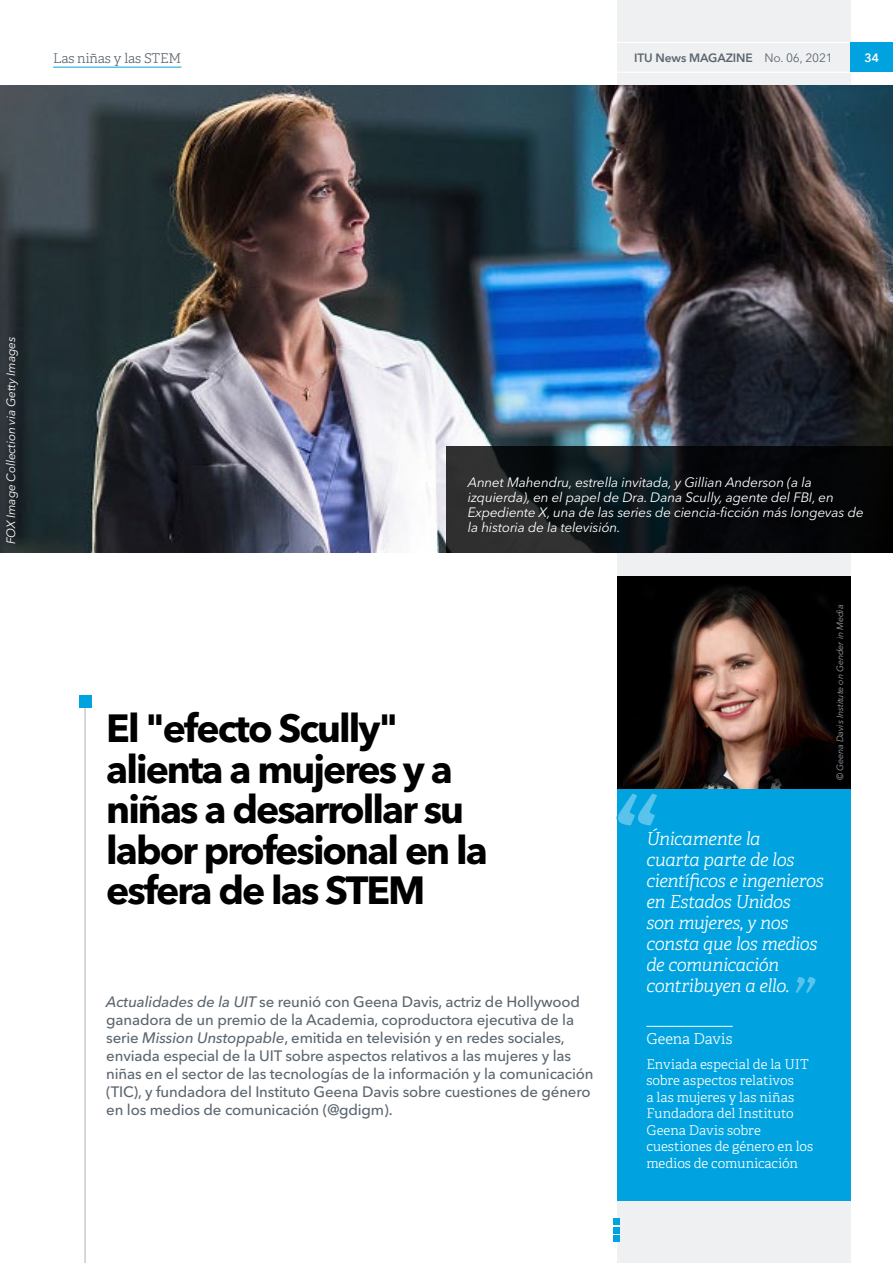
<style>
.page{position:relative;width:893px;height:1263px;background:#fff}
.page>*{position:absolute;margin:0;border:0;box-sizing:border-box;transform-origin:0 0}
.t1{font:700 39px/40.5px "Avenir Next LT Pro";letter-spacing:-.05em;color:#000}
.t2{font:italic 300 18px/21px "Adelle CYR";letter-spacing:-.025em;color:#fff}
.t3{font:500 15px/18px "Avenir Next LT Pro";letter-spacing:-.01em;color:#5c666f}
.t4{font:300 15px "Adelle CYR";color:#fff}
.t5{font:italic 13.5px/15px "Avenir Next LT Pro";letter-spacing:-.01em;color:#fff}
.t6{font:300 13.5px/16.5px "Adelle CYR";color:#fff}
.t7{font:300 13.5px "Adelle CYR";letter-spacing:-.01em;color:#5c666f}
.t8{font:italic 12px "Avenir Next LT Pro";letter-spacing:-.01em;color:#fff}
.t9{font:600 12px "Avenir Next LT Pro";letter-spacing:-.01em;color:#5c666f}
.t10{font:600 12px "Avenir Next LT Pro";color:#fff}
.t11{font:italic 9px "Avenir Next LT Pro";letter-spacing:-.01em;color:#9da3a9}
.s1{font-weight:400}
.s2{font-style:italic}
</style>
<div class="page">
<div style="left:617px;top:0;width:233px;height:1263px;background:#eff0f1"></div>
<div style="left:617px;top:789px;width:233px;height:237px;background:#00a3e0"></div>
<div style="left:617px;top:1003px;width:233px;height:74px;background:#00a3e0"></div>
<hr style="left:646px;top:1026px;width:87px;height:1px;background:#fff">
<div style="left:617px;top:1029px;width:233px;height:172px;background:#00a3e0"></div>
<svg style="left:795px;top:977px;width:21px;height:16px"></svg>
<svg style="left:616px;top:793px;width:41px;height:33px"></svg>
<div style="left:617px;top:576px;width:233px;height:213px;background:#000"></div>
<img style="left:623px;top:587px;width:214px;height:202px">
<div style="left:613px;top:1218px;width:7px;height:7px;background:#00a3e0"></div>
<div style="left:613px;top:1227px;width:7px;height:6px;background:#00a3e0"></div>
<div style="left:613px;top:1235px;width:7px;height:7px;background:#00a3e0"></div>
<hr style="left:617px;top:72px;width:233px;height:1px;background:#fff">
<hr style="left:617px;top:42px;width:233px;height:1px;background:#fff">
<div style="left:850px;top:43px;width:43px;height:29px;background:#00a3e0"></div>
<hr style="left:85px;top:702px;width:1px;height:561px;background:#adb3b7">
<div style="left:79px;top:695px;width:12px;height:13px;background:#00a3e0"></div>
<hr style="left:53px;top:67px;width:128px;height:1px;background:#00a3e0">
<img style="left:0;top:85px;width:893px;height:468px">
<svg style="left:446px;top:446px;width:447px;height:107px;background:#101416"></svg>
<p class="t7" style="left:53px;top:48px;width:130px">Las niñas y las STEM</p>
<p class="t9" style="left:634px;top:50px;width:200px">ITU News MAGAZINE <span class="s1">No. 06, 2021</span></p>
<p class="t10" style="left:864px;top:50px;width:16px">34</p>
<p class="t8" style="left:4px;top:544px;width:209px;rotate:-90deg">FOX Image Collection via Getty Images</p>
<p class="t5" style="left:468px;top:474px;width:397px">Annet Mahendru, estrella invitada, y Gillian Anderson (a la izquierda), en el papel de Dra. Dana Scully, agente del FBI, en Expediente X, una de las series de ciencia-ficción más longevas de la historia de la televisión.</p>
<h1 class="t1" style="left:106px;top:708px;width:383px">El "efecto Scully" alienta a mujeres y a niñas a desarrollar su labor profesional en la esfera de las STEM</h1>
<p class="t3" style="left:106px;top:993px;width:489px"><span class="s2">Actualidades de la UIT</span> se reunió con Geena Davis, actriz de Hollywood ganadora de un premio de la Academia, coproductora ejecutiva de la serie <span class="s2">Mission Unstoppable</span>, emitida en televisión y en redes sociales, enviada especial de la UIT sobre aspectos relativos a las mujeres y las niñas en el sector de las tecnologías de la información y la comunicación (TIC), y fundadora del Instituto Geena Davis sobre cuestiones de género en los medios de comunicación (@gdigm).</p>
<p class="t11" style="left:835px;top:780px;width:177px;rotate:-90deg">© Geena Davis Institute on Gender in Media</p>
<p class="t2" style="left:646px;top:827px;width:179px">Únicamente la<br>cuarta parte de los científicos e ingenieros en Estados Unidos son mujeres, y nos consta que los medios de comunicación contribuyen a ello.</p>
<p class="t4" style="left:646px;top:1028px;width:88px">Geena Davis</p>
<p class="t6" style="left:646px;top:1055px;width:168px">Enviada especial de la UIT sobre aspectos relativos<br>a las mujeres y las niñas<br>Fundadora del Instituto<br>Geena Davis sobre cuestiones de género en los medios de comunicación</p>
</div>
